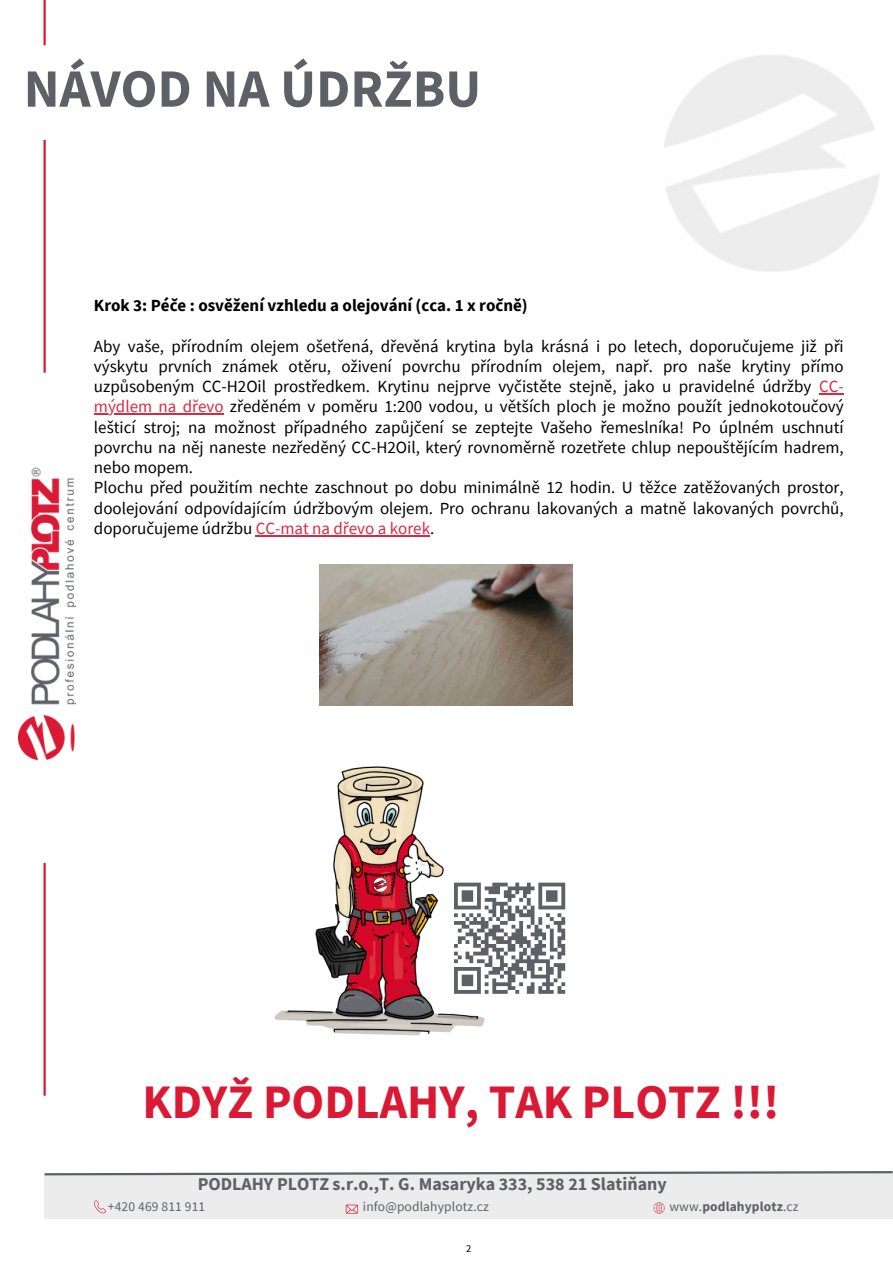
<style>
.page{position:relative;width:893px;height:1264px;background:#fff}
.page>*{position:absolute;margin:0;border:0;box-sizing:border-box;transform-origin:0 0}
.t1{font:700 54px "Source Sans Pro";color:#5d6167}
.t2{font:700 48px "Source Sans Pro";color:#da1a35}
.t3{font:700 18px "Source Sans Pro";color:#5d6167}
.t4{font:16.95px/20.2px "Source Sans Pro";color:#000;text-align:justify}
.t5{font:700 16.95px "Source Sans Pro";color:#000}
.t6{font:13.5px "Source Sans Pro";letter-spacing:.01em;color:#5d6167}
.t7{font:700 13.5px "Source Sans Pro";letter-spacing:.01em;color:#5d6167}
.t8{font:10.5px "Source Sans Pro";color:#000}
.s1{color:#dc2943}
.s2{font-weight:400}
</style>
<div class="page">
<hr style="left:43px;top:140px;width:3px;height:233px;background:#da1a34">
<img style="left:19px;top:467px;width:56px;height:294px">
<hr style="left:43px;top:862px;width:3px;height:233px;background:#da1a34">
<hr style="left:43px;top:0;width:3px;height:45px;background:#da1a34">
<div style="left:45px;top:1173px;width:847px;height:45px;background:#ececec"></div>
<svg style="left:44px;top:1171px;width:848px;height:5px"></svg>
<svg style="left:345px;top:1204px;width:13px;height:9px"></svg>
<svg style="left:653px;top:1202px;width:11px;height:11px"></svg>
<svg style="left:94px;top:1200px;width:12px;height:13px"></svg>
<img style="left:274px;top:705px;width:240px;height:331px">
<div style="left:446px;top:875px;width:127px;height:126px;background:#fff"></div>
<svg style="left:454px;top:882px;width:112px;height:112px"></svg>
<img style="left:319px;top:565px;width:253px;height:140px">
<svg style="left:819px;top:393px;width:24px;height:1px"></svg>
<hr style="left:94px;top:413px;width:130px;height:2px;background:#dc2943">
<hr style="left:256px;top:535px;width:174px;height:1px;background:#dc2943">
<p class="t1" style="left:24px;top:54px;width:459px">NÁVOD NA ÚDRŽBU</p>
<p class="t5" style="left:94px;top:294px;width:435px">Krok 3: Péče : osvěžení vzhledu a olejování (cca. 1 x ročně)</p>
<p class="t4" style="left:94px;top:335px;width:751px">Aby vaše, přírodním olejem ošetřená, dřevěná krytina byla krásná i po letech, doporučujeme již při výskytu prvních známek otěru, oživení povrchu přírodním olejem, např. pro naše krytiny přímo uzpůsobeným CC-H2Oil prostředkem. Krytinu nejprve vyčistěte stejně, jako u pravidelné údržby <span class="s1">CC&shy;mýdlem na dřevo</span> zředěném v poměru 1:200 vodou, u větších ploch je možno použít jednokotoučový lešticí stroj; na možnost případného zapůjčení se zeptejte Vašeho řemeslníka! Po úplném uschnutí povrchu na něj naneste nezředěný CC-H2Oil, který rovnoměrně rozetřete chlup nepouštějícím hadrem, nebo mopem.</p>
<p class="t4" style="left:94px;top:477px;width:751px">Plochu před použitím nechte zaschnout po dobu minimálně 12 hodin. U těžce zatěžovaných prostor, doolejování odpovídajícím údržbovým olejem. Pro ochranu lakovaných a matně lakovaných povrchů, doporučujeme údržbu <span class="s1">CC-mat na dřevo a korek</span>.</p>
<p class="t2" style="left:142px;top:1070px;width:638px">KDYŽ PODLAHY, TAK PLOTZ !!!</p>
<p class="t3" style="left:198px;top:1172px;width:470px">PODLAHY PLOTZ s.r.o.,T. G. Masaryka 333, 538 21 Slatiňany</p>
<p class="t6" style="left:108px;top:1197px;width:99px">+420 469 811 911</p>
<p class="t6" style="left:363px;top:1197px;width:127px">info@podlahyplotz.cz</p>
<p class="t8" style="left:466px;top:1241px;width:7px">2</p>
<p class="t7" style="left:669px;top:1198px;width:131px"><span class="s2">www.</span>podlahyplotz<span class="s2">.cz</span></p>
</div>
